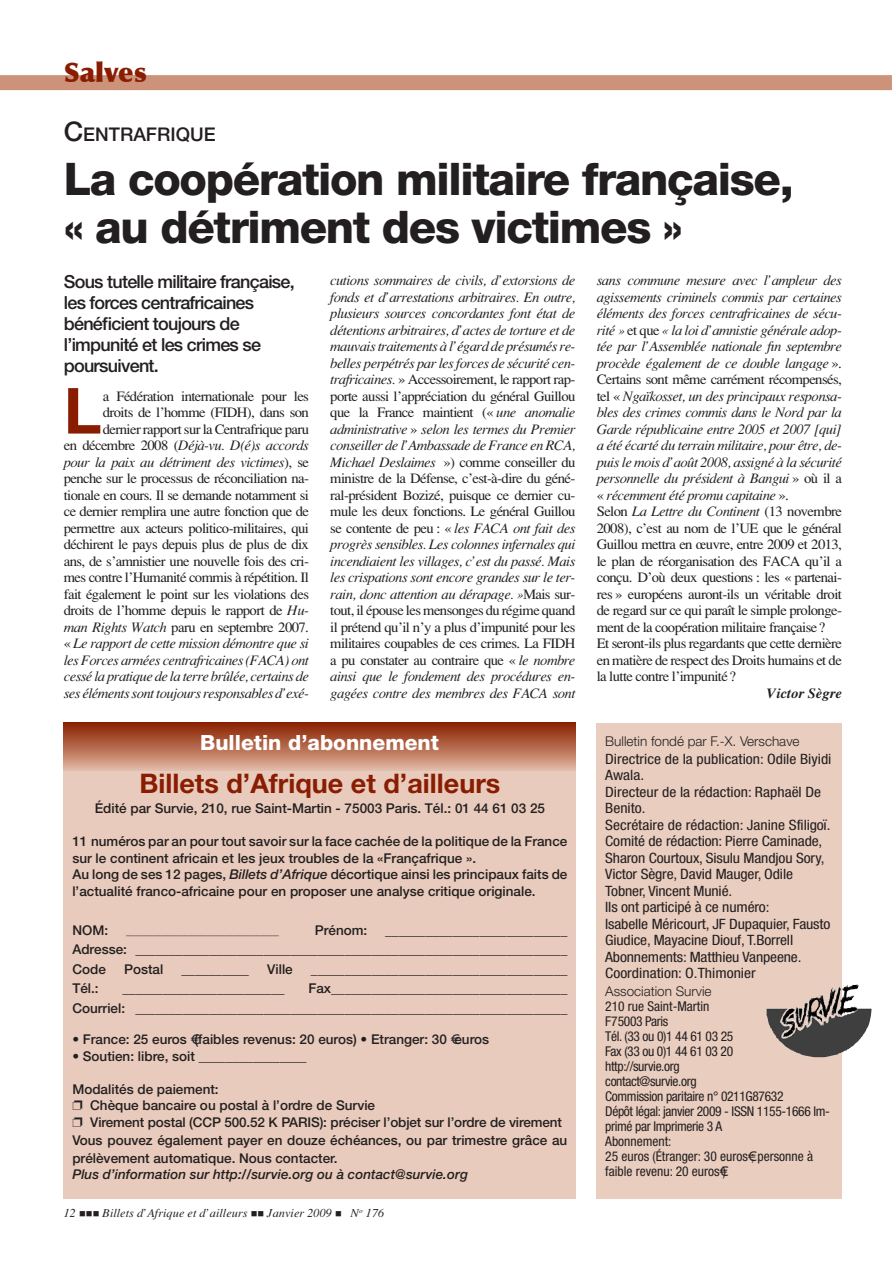
<style>
.page{position:relative;width:893px;height:1263px;background:#fff}
.page>*{position:absolute;margin:0;border:0;box-sizing:border-box;transform-origin:0 0}
.t1{font:700 63.6px "Helvetica Neue";color:#891d02}
.t2{font:800 45px/48px "Helvetica Neue";letter-spacing:-.03em;color:#231f20}
.t3{font:700 27px "Helvetica Neue";color:#891d02}
.t4{font:900 27px "Optima";color:#891d02}
.t5{font:800 21px "Helvetica Neue";color:#fff}
.t6{font:500 18.9px "Helvetica Neue";color:#231f20}
.t7{font:500 18px/21px "Helvetica Neue";letter-spacing:-.04em;color:#231f20}
.t8{font:14.25px/16.5px "Tim Roma Fine";letter-spacing:-.04em;color:#231f20;text-align:justify}
.t9{font:14.25px/16.5px "Tim Ital Fine";letter-spacing:-.04em;color:#231f20}
.t10{font:condensed 14.25px/16.5px "Helvetica Neue";letter-spacing:-.01em;color:#231f20;scale:1.1 1}
.t11{font:14.25px "Tim Boit Fine";color:#231f20}
.t12{font:500 13.5px/16.5px "Helvetica Neue";color:#231f20}
.t13{font:condensed 13.5px/15px "Helvetica Neue";letter-spacing:-.025em;color:#231f20}
.t14{font:italic 500 13.5px "Helvetica Neue";color:#231f20}
.t15{font:300 13.5px "Helvetica Neue";color:#231f20}
.t16{font:12px "Tim Ital Fine";color:#231f20}
.t17{font:500 9px "Helvetica Neue";color:#231f20}
.s1{font-size:27px}
.s2{font-family:"Tim Roma Fine"}
.s3{font-family:"Tim Ital Fine"}
.s4{font-style:italic}
</style>
<div class="page">
<div style="left:0;top:75px;width:892px;height:15px;background:#cd927a"></div>
<svg style="left:64px;top:723px;width:511px;height:48px;background:#b56b50"></svg>
<div style="left:597px;top:724px;width:245px;height:475px;background:#e9cdbf"></div>
<img style="left:767px;top:985px;width:104px;height:73px">
<div style="left:64px;top:771px;width:512px;height:428px;background:#e8cbbc"></div>
<svg style="left:811px;top:1000px;width:8px;height:12px"></svg>
<h3 class="t4" style="left:64px;top:56px;width:84px">Salves</h3>
<h3 class="t6" style="left:64px;top:123px;width:153px"><span class="s1">C</span>entrafrique</h3>
<h2 class="t2" style="left:64px;top:155px;width:732px">La coopération militaire française, « au détriment des victimes »</h2>
<p class="t7" style="left:64px;top:271px;width:233px">Sous tutelle militaire française, les forces centrafricaines bénéficient toujours de l’impunité et les crimes se poursuivent.</p>
<h1 class="t1" style="left:64px;top:371px;width:39px">L</h1>
<p class="t8" style="left:103px;top:387px;width:208px">a Fédération internationale pour les droits de l’homme (FIDH), dans son dernier rapport sur la Centrafrique paru</p>
<p class="t9" style="left:64px;top:437px;width:247px"><span class="s2">en décembre 2008 (</span>Déjà-vu. D(é)s accords pour la paix au détriment des victimes<span class="s2">), se</span></p>
<p class="t8" style="left:64px;top:470px;width:247px">penche sur le processus de réconciliation na&shy;tionale en cours. Il se demande notamment si ce dernier remplira une autre fonction que de permettre aux acteurs politico-militaires, qui déchirent le pays depuis plus de plus de dix ans, de s’amnistier une nouvelle fois des cri&shy;mes contre l’Humanité commis à répétition. Il fait également le point sur les violations des droits de l’homme depuis le rapport de <span class="s3">Hu&shy;man Rights Watch</span> paru en septembre 2007.</p>
<p class="t9" style="left:64px;top:635px;width:247px;text-align:justify"><span class="s2">«</span>Le rapport de cette mission démontre que si les Forces armées centrafricaines (FACA) ont cessé la pratique de la terre brûlée, certains de ses éléments sont toujours responsables d’exé-</p>
<p class="t9" style="left:330px;top:272px;width:247px;text-align:justify">cutions sommaires de civils, d’extorsions de fonds et d’arrestations arbitraires. En outre, plusieurs sources concordantes font état de détentions arbitraires, d’actes de torture et de mauvais traitements à l’égard de présumés re&shy;belles perpétrés par les forces de sécurité cen-</p>
<p class="t8" style="left:330px;top:371px;width:247px"><span class="s3">trafricaines.</span>» Accessoirement, le rapport rap&shy;porte aussi l’appréciation du général Guillou que la France maintient («<span class="s3">une anomalie</span></p>
<p class="t9" style="left:330px;top:420px;width:247px">administrative<span class="s2">»</span> selon les termes du Premier conseiller de l’Ambassade de France en RCA,</p>
<p class="t8" style="left:330px;top:453px;width:247px"><span class="s3">Michael Deslaimes</span> ») comme conseiller du ministre de la Défense, c’est-à-dire du géné&shy;ral-président Bozizé, puisque ce dernier cu&shy;mule les deux fonctions. Le général Guillou se contente de peu: «<span class="s3">les FACA ont fait des</span></p>
<p class="t9" style="left:330px;top:536px;width:247px;text-align:justify">progrès sensibles. Les colonnes infernales qui incendiaient les villages, c’est du passé. Mais les crispations sont encore grandes sur le ter&shy;rain, donc attention au dérapage.»<span class="s2">Mais sur-</span></p>
<p class="t8" style="left:330px;top:602px;width:247px">tout, il épouse les mensonges du régime quand il prétend qu’il n’y a plus d’impunité pour les militaires coupables de ces crimes. La FIDH a pu constater au contraire que «<span class="s3">le nombre</span></p>
<p class="t9" style="left:330px;top:668px;width:247px">ainsi que le fondement des procédures en&shy;gagées contre des membres des FACA sont</p>
<p class="t9" style="left:597px;top:272px;width:247px;text-align:justify">sans commune mesure avec l’ampleur des agissements criminels commis par certaines éléments des forces centrafricaines de sécu&shy;rité» <span class="s2">et que</span> «la loi d’amnistie générale adop&shy;tée par l’Assemblée nationale fin septembre procède également de ce double langage<span class="s2">».</span></p>
<p class="t8" style="left:597px;top:371px;width:247px">Certains sont même carrément récompensés,</p>
<p class="t9" style="left:597px;top:387px;width:247px"><span class="s2">tel «</span>Ngaïkosset, un des principaux responsa&shy;bles des crimes commis dans le Nord par la Garde républicaine entre 2005 et 2007 [qui] a été écarté du terrain militaire, pour être, de&shy;puis le mois d’août 2008, assigné à la sécurité personnelle du président à Bangui<span class="s2">» où il a «</span>récemment été promu capitaine<span class="s2">».<br>Selon</span> La Lettre du Continent <span class="s2">(13 novembre</span></p>
<p class="t8" style="left:597px;top:519px;width:247px;text-align:left">2008), c’est au nom de l’UE que le général Guillou mettra en œuvre, entre 2009 et 2013, le plan de réorganisation des FACA qu’il a conçu. D’où deux questions: les «partenai&shy;res» européens auront-ils un véritable droit de regard sur ce qui paraît le simple prolonge&shy;ment de la coopération militaire française?<br>Et seront-ils plus regardants que cette dernière en matière de respect des Droits humains et de la lutte contre l’impunité?</p>
<p class="t11" style="left:766px;top:685px;width:77px">Victor Sègre</p>
<h3 class="t5" style="left:200px;top:729px;width:240px">Bulletin d’abonnement</h3>
<p class="t15" style="left:605px;top:733px;width:196px">Bulletin fondé par F.-X. Verschave</p>
<p class="t10" style="left:605px;top:750px;width:207px">Directrice de la publication: Odile Biyidi<br>Awala.<br>Directeur de la rédaction: Raphaël De<br>Benito.<br>Secrétaire de rédaction: Janine Sfiligoï.<br>Comité de rédaction: Pierre Caminade,<br>Sharon Courtoux, Sisulu Mandjou Sory,<br>Victor Sègre, David Mauger, Odile<br>Tobner, Vincent Munié.<br>Ils ont participé à ce numéro:<br>Isabelle Méricourt, JF Dupaquier, Fausto<br>Giudice, Mayacine Diouf, T.Borrell<br>Abonnements: Matthieu Vanpeene.<br>Coordination: O.Thimonier</p>
<p class="t15" style="left:605px;top:983px;width:108px">Association Survie</p>
<p class="t13" style="left:605px;top:999px;width:226px">210 rue Saint-Martin<br>F75003 Paris<br>Tél. (33 ou 0)1 44 61 03 25<br>Fax (33 ou 0)1 44 61 03 20<br>http://survie.org<br>contact@survie.org<br>Commission paritaire n° 0211G87632<br>Dépôt légal: janvier 2009 - ISSN 1155-1666 Im&shy;primé par Imprimerie 3 A<br>Abonnement:<br>25 euros (Étranger: 30 euros€; personne à faible revenu: 20 euros€)</p>
<h3 class="t3" style="left:140px;top:766px;width:362px">Billets d’Afrique et d’ailleurs</h3>
<p class="t12" style="left:95px;top:800px;width:452px">Édité par Survie, 210, rue Saint-Martin - 75003 Paris. Tél.: 01 44 61 03 25</p>
<p class="t12" style="left:72px;top:833px;width:497px">11 numéros par an pour tout savoir sur la face cachée de la politique de la France sur le continent africain et les jeux troubles de la «Françafrique ».<br>Au long de ses 12 pages, <span class="s4">Billets d’Afrique</span> décortique ainsi les principaux faits de l’actualité franco-africaine pour en proposer une analyse critique originale.</p>
<p class="t12" style="left:72px;top:921px;width:37px">NOM:</p>
<p class="t17" style="left:126px;top:926px;width:154px">__________________________________</p>
<p class="t12" style="left:315px;top:921px;width:54px">Prénom:</p>
<p class="t12" style="left:72px;top:920px;width:497px;line-height:19.5px;text-align:justify;text-indent:313px">___________________________ Adresse: ________________________________________________________________ Code</p>
<p class="t12" style="left:124px;top:960px;width:41px">Postal</p>
<p class="t12" style="left:267px;top:960px;width:27px">Ville</p>
<p class="t12" style="left:181px;top:960px;width:69px">__________</p>
<p class="t12" style="left:311px;top:960px;width:258px">______________________________________</p>
<p class="t12" style="left:72px;top:980px;width:28px">Tél.:</p>
<p class="t12" style="left:72px;top:978px;width:497px;line-height:19.5px;text-align:right">Fax___________________________________<br>Courriel: ________________________________________________________________</p>
<p class="t12" style="left:72px;top:1031px;width:418px">• France: 25 euros €(faibles revenus: 20 euros) • Etranger: 30 €euros</p>
<p class="t12" style="left:72px;top:1047px;width:236px">• Soutien: libre, soit ________________</p>
<p class="t12" style="left:72px;top:1080px;width:491px">Modalités de paiement:<br>❐ Chèque bancaire ou postal à l’ordre de Survie<br>❐ Virement postal (CCP 500.52 K PARIS): préciser l’objet sur l’ordre de virement</p>
<p class="t12" style="left:72px;top:1131px;width:496px;line-height:18px">Vous pouvez également payer en douze échéances, ou par trimestre grâce au prélèvement automatique. Nous contacter.</p>
<p class="t14" style="left:72px;top:1166px;width:397px">Plus d’information sur http://survie.org ou à contact@survie.org</p>
<p class="t12" style="left:123px;top:980px;width:163px">________________________</p>
<p class="t16" style="left:64px;top:1206px;width:322px">12 ■■■ Billets d’Afrique et d’ailleurs ■■ Janvier 2009 ■ N<sup>o</sup> 176</p>
</div>
